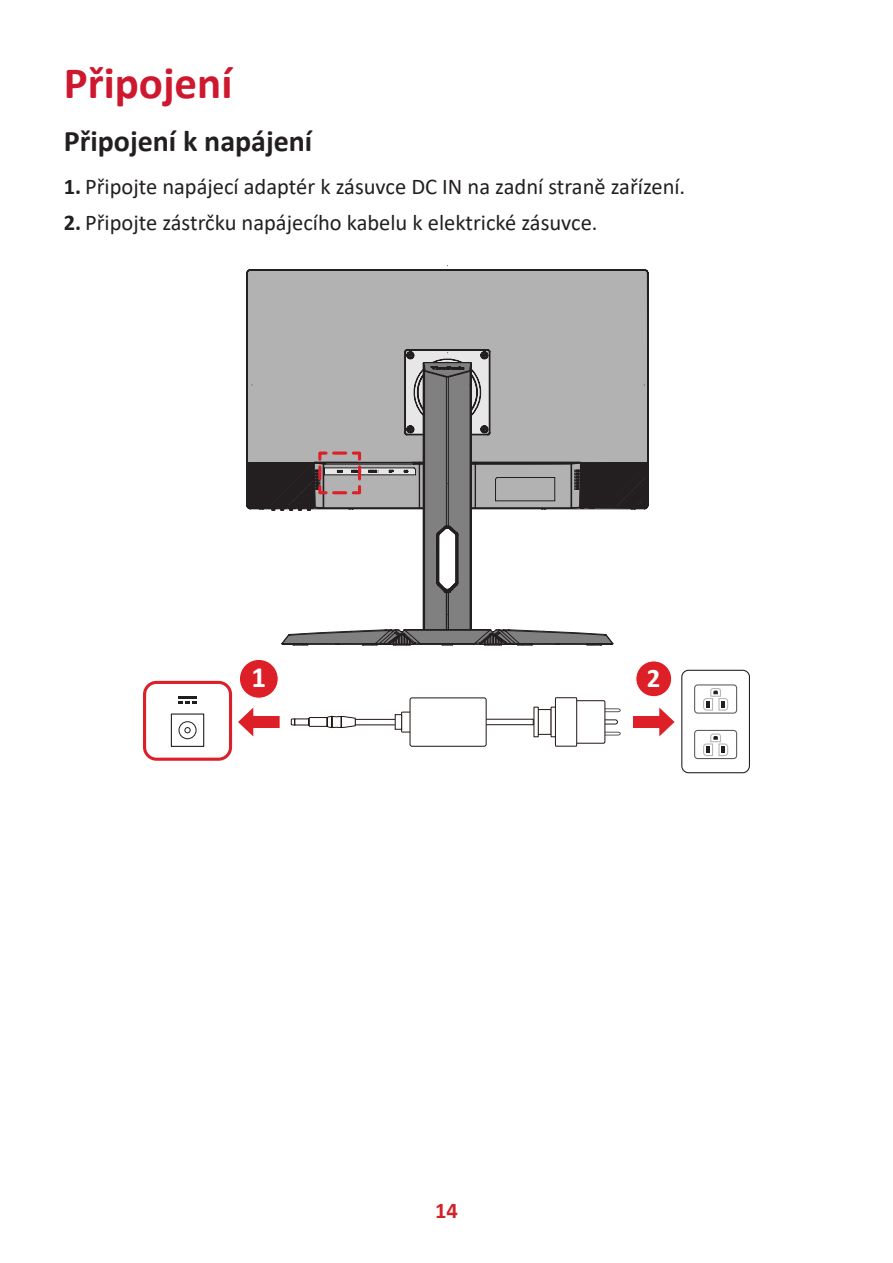
<style>
.page{position:relative;width:893px;height:1263px;background:#fff}
.page>*{position:absolute;margin:0;border:0;box-sizing:border-box;transform-origin:0 0}
.t1{font:700 45px "Calibri";color:#ce182f}
.t2{font:700 30px "Calibri";color:#231f20}
.t3{font:700 28.95px "Calibri";color:#fff}
.t4{font:700 26.85px "Calibri";color:#fff}
.t5{font:22.5px "Calibri";color:#231f20}
.t6{font:700 22.5px "Calibri";color:#d1232a}
.s1{font-weight:700}
</style>
<div class="page">
<svg style="left:487px;top:697px;width:134px;height:50px"></svg>
<div style="left:401px;top:712px;width:35px;height:20px;border:1px solid #211613"></div>
<div style="left:410px;top:698px;width:76px;height:48px;background:#fff;border-radius:2px"></div>
<div style="left:410px;top:697px;width:77px;height:50px;border:1px solid #211613;border-radius:2px"></div>
<svg style="left:290px;top:714px;width:113px;height:16px"></svg>
<svg style="left:633px;top:707px;width:42px;height:30px"></svg>
<div style="left:636px;top:661px;width:36px;height:36px;background:#dd1f28;border-radius:50%"></div>
<div style="left:635px;top:660px;width:37px;height:37px;border:1px solid #fff;border-radius:50%"></div>
<div style="left:681px;top:670px;width:69px;height:103px;border:1px solid #231f20;border-radius:7px"></div>
<div style="left:694px;top:684px;width:43px;height:30px;border:1px solid #5c5c5f;border-radius:3px"></div>
<svg style="left:703px;top:688px;width:26px;height:23px"></svg>
<div style="left:694px;top:730px;width:43px;height:29px;border:1px solid #5c5c5f;border-radius:3px"></div>
<svg style="left:703px;top:733px;width:26px;height:23px"></svg>
<div style="left:143px;top:681px;width:89px;height:80px;border:3px solid #dd1f28;border-radius:12px"></div>
<svg style="left:238px;top:707px;width:42px;height:30px"></svg>
<div style="left:239px;top:659px;width:39px;height:39px;background:#dd1f28;border-radius:50%"></div>
<div style="left:239px;top:659px;width:40px;height:40px;border:1px solid #fff;border-radius:50%"></div>
<svg style="left:179px;top:697px;width:18px;height:6px"></svg>
<svg style="left:178px;top:721px;width:19px;height:18px"></svg>
<div style="left:171px;top:713px;width:33px;height:34px;border:1px solid #211e1e"></div>
<svg style="left:282px;top:615px;width:331px;height:31px"></svg>
<svg style="left:246px;top:265px;width:398px;height:350px"></svg>
<svg style="left:246px;top:353px;width:402px;height:239px"></svg>
<h1 class="t1" style="left:64px;top:51px;width:170px">Připojení</h1>
<h2 class="t2" style="left:64px;top:120px;width:250px">Připojení k napájení</h2>
<p class="t5" style="left:64px;top:171px;width:623px"><span class="s1">1.</span> Připojte napájecí adaptér k zásuvce DC IN na zadní straně zařízení.</p>
<p class="t5" style="left:64px;top:207px;width:535px"><span class="s1">2.</span> Připojte zástrčku napájecího kabelu k elektrické zásuvce.</p>
<p class="t3" style="left:251px;top:657px;width:16px">1</p>
<p class="t4" style="left:647px;top:659px;width:15px">2</p>
<p class="t6" style="left:435px;top:1194px;width:24px">14</p>
</div>
